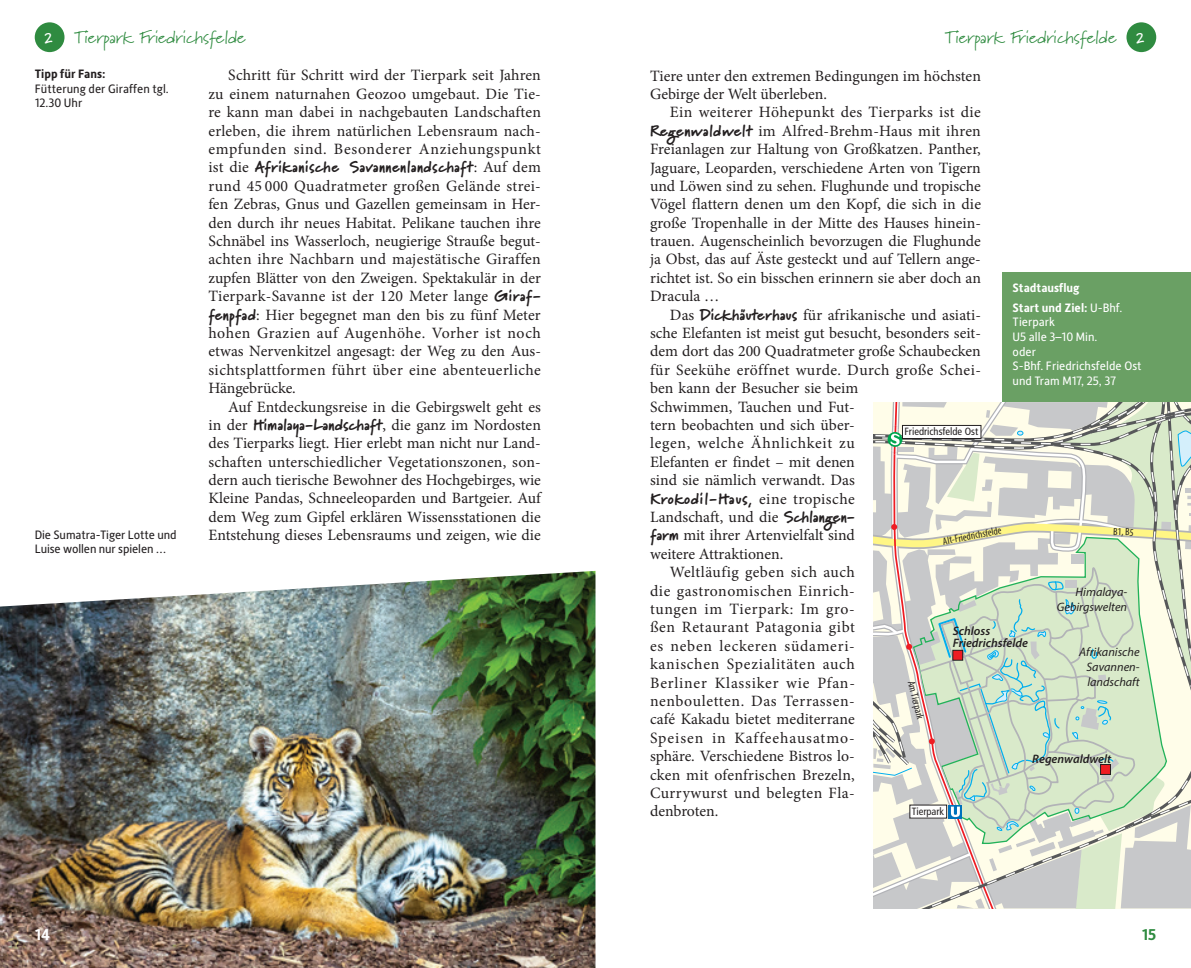
<style>
.page{position:relative;width:1191px;height:968px;background:#fff}
.page>*{position:absolute;margin:0;border:0;box-sizing:border-box;transform-origin:0 0}
.t1{font:17.5px "Marydale";color:#2f8b40}
.t2{font:15.75px/18.4px "Minion Pro";color:#231f20;text-align:justify}
.t3{font:900 15.75px "Marydale";letter-spacing:.025em;color:#231f20}
.t4{font:700 15.75px "Alber New";color:#2f8b40}
.t5{font:700 15.75px "Alber New";color:#fff}
.t6{font:12.25px/14.5px "Alber New";letter-spacing:-.01em;color:#231f20}
.t7{font:12.25px/14.5px "Alber New";color:#fff}
.t8{font:italic 12.25px/14.7px "Myriad Pro";color:#231f20;text-align:justify}
.t9{font:italic 600 12.25px/12.2px "Myriad Pro";color:#231f20}
.t10{font:700 12.25px/19.6px "Alber New";color:#fff}
.t11{font:700 12.25px "Alber New";color:#231f20}
.t12{font:condensed 10.5px "Myriad Pro";color:#231f20}
.t13{font:condensed 10.5px "Frutiger";color:#231f20}
.s1{font-weight:700;font-size:15.75px;color:#fff}
.s2{font-family:"Minion Pro";font-weight:400}
.s3{font-family:"Marydale";font-weight:900}
.s4{font-weight:400}
</style>
<div class="page">
<div style="left:1126px;top:22px;width:30px;height:30px;background:#2f8b40;border-radius:50%"></div>
<div style="left:35px;top:22px;width:29px;height:30px;background:#2f8b40;border-radius:50%"></div>
<img style="left:0;top:570px;width:595px;height:397px">
<svg style="left:873px;top:402px;width:318px;height:506px;background:#d5dccc"></svg>
<div style="left:952px;top:650px;width:10px;height:10px;background:#ee1d23"></div>
<div style="left:952px;top:649px;width:11px;height:11px;border:1px solid #231f20"></div>
<div style="left:1100px;top:764px;width:10px;height:10px;background:#ee1d23"></div>
<div style="left:1100px;top:764px;width:10px;height:10px;border:1px solid #231f20"></div>
<div style="left:902px;top:425px;width:79px;height:13px;background:#fff"></div>
<div style="left:902px;top:425px;width:79px;height:14px;border:1px solid #231f20"></div>
<div style="left:910px;top:805px;width:36px;height:13px;background:#fff"></div>
<div style="left:1002px;top:273px;width:189px;height:129px;background:#6aa064"></div>
<p class="t1" style="left:45px;top:27px;width:203px"><span class="s1">2</span> Tierpark Friedrichsfelde</p>
<p class="t1" style="left:945px;top:27px;width:201px">Tierpark Friedrichsfelde <span class="s1">2</span></p>
<p class="t2" style="left:208px;top:66px;width:334px;text-indent:20px">Schritt für Schritt wird der Tierpark seit Jahren zu einem naturnahen Geozoo umgebaut. Die Tie&shy;re kann man dabei in nachgebauten Landschaften erleben, die ihrem natürlichen Lebensraum nach&shy;empfunden sind. Besonderer Anziehungspunkt</p>
<p class="t3" style="left:208px;top:158px;width:334px"><span class="s2">ist die</span> Afrikanische Savannenlandschaft<span class="s2">: Auf dem</span></p>
<p class="t2" style="left:208px;top:177px;width:334px">rund 45 000 Quadratmeter großen Gelände strei&shy;fen Zebras, Gnus und Gazellen gemeinsam in Her&shy;den durch ihr neues Habitat. Pelikane tauchen ihre Schnäbel ins Wasserloch, neugierige Strauße begut&shy;achten ihre Nachbarn und majestätische Giraffen zupfen Blätter von den Zweigen. Spektakulär in der Tierpark-Savanne ist der 120 Meter lange <span class="s3">Giraf&shy;fenpfad</span>: Hier begegnet man den bis zu fünf Meter hohen Grazien auf Augenhöhe. Vorher ist noch etwas Nervenkitzel angesagt: der Weg zu den Aus&shy;sichtsplattformen führt über eine abenteuerliche Hängebrücke.</p>
<p class="t2" style="left:208px;top:397px;width:334px;text-indent:20px">Auf Entdeckungsreise in die Gebirgswelt geht es in der <span class="s3">Himalaya-Landschaft</span>, die ganz im Nordosten des Tierparks liegt. Hier erlebt man nicht nur Land&shy;schaften unterschiedlicher Vegetationszonen, son&shy;dern auch tierische Bewohner des Hochgebirges, wie Kleine Pandas, Schneeleoparden und Bartgeier. Auf dem Weg zum Gipfel erklären Wissensstationen die Entstehung dieses Lebensraums und zeigen, wie die</p>
<p class="t11" style="left:35px;top:66px;width:72px">Tipp für Fans:</p>
<p class="t6" style="left:35px;top:81px;width:136px">Fütterung der Giraffen tgl.<br>12.30 Uhr</p>
<p class="t2" style="left:650px;top:66px;width:332px">Tiere unter den extremen Bedingungen im höchsten<br>Gebirge der Welt überleben.</p>
<p class="t2" style="left:650px;top:103px;width:332px;text-indent:20px">Ein weiterer Höhepunkt des Tierparks ist die <span class="s3">Regenwaldwelt</span> im Alfred-Brehm-Haus mit ihren Freianlagen zur Haltung von Großkatzen. Panther, Jaguare, Leoparden, verschiedene Arten von Tigern und Löwen sind zu sehen. Flughunde und tropische Vögel flattern denen um den Kopf, die sich in die große Tropenhalle in der Mitte des Hauses hinein&shy;trauen. Augenscheinlich bevorzugen die Flughunde ja Obst, das auf Äste gesteckt und auf Tellern ange&shy;richtet ist. So ein bisschen erinnern sie aber doch an Dracula …</p>
<p class="t2" style="left:650px;top:305px;width:332px;text-align:left;text-indent:20px">Das <span class="s3">Dickhäuterhaus</span> für afrikanische und asiati&shy;sche Elefanten ist meist gut besucht, besonders seit&shy;dem dort das 200 Quadratmeter große Schaubecken für Seekühe eröffnet wurde. Durch große Schei&shy;ben kann der Besucher sie beim<br>Schwimmen, Tauchen und Fut-<br>tern beobachten und sich über-<br>legen, welche Ähnlichkeit zu<br>Elefanten er findet – mit denen<br>sind sie nämlich verwandt. Das</p>
<p class="t3" style="left:650px;top:489px;width:206px">Krokodil-Haus, <span class="s2">eine tropische</span></p>
<p class="t2" style="left:650px;top:507px;width:206px">Landschaft, und die <span class="s3">Schlangen&shy;farm</span> mit ihrer Artenvielfalt sind weitere Attraktionen.</p>
<p class="t2" style="left:650px;top:563px;width:206px;text-indent:20px">Weltläufig geben sich auch die gastronomischen Einrich&shy;tungen im Tierpark: Im gro&shy;ßen Retaurant Patagonia gibt es neben leckeren südameri&shy;kanischen Spezialitäten auch Berliner Klassiker wie Pfan&shy;nenbouletten. Das Terrassen&shy;café Kakadu bietet mediterrane Speisen in Kaffeehausatmo&shy;sphäre. Verschiedene Bistros lo&shy;cken mit ofenfrischen Brezeln, Currywurst und belegten Fla&shy;denbroten.</p>
<p class="t10" style="left:1012px;top:277px;width:111px">Stadtausflug<br>Start und Ziel: <span class="s4">U-Bhf.</span></p>
<p class="t7" style="left:1012px;top:314px;width:131px">Tierpark<br>U5 alle 3–10 Min.<br>oder<br>S-Bhf. Friedrichsfelde Ost und Tram M17, 25, 37</p>
<p class="t13" style="left:904px;top:425px;width:75px">Friedrichsfelde Ost</p>
<p class="t12" style="left:941px;top:535px;width:61px;rotate:-11deg">Alt-Friedrichsfelde</p>
<p class="t12" style="left:1113px;top:525px;width:22px;rotate:2deg">B1, B5</p>
<p class="t6" style="left:35px;top:526px;width:143px">Die Sumatra-Tiger Lotte und<br>Luise wollen nur spielen …</p>
<p class="t8" style="left:1057px;top:584px;width:72px;text-align:right">Himalaya-<br>Gebirgswelten</p>
<p class="t9" style="left:952px;top:624px;width:77px">Schloss<br>Friedrichsfelde</p>
<p class="t8" style="left:1086px;top:644px;width:55px;text-indent:-7px">Afrikanische Savannen&shy;landschaft</p>
<p class="t12" style="left:917px;top:679px;width:41px;rotate:76deg">Am Tierpark</p>
<p class="t9" style="left:1032px;top:752px;width:80px">Regenwaldwelt</p>
<p class="t13" style="left:911px;top:805px;width:34px">Tierpark</p>
<p class="t5" style="left:35px;top:924px;width:17px">14</p>
<p class="t4" style="left:1141px;top:924px;width:16px">15</p>
</div>
